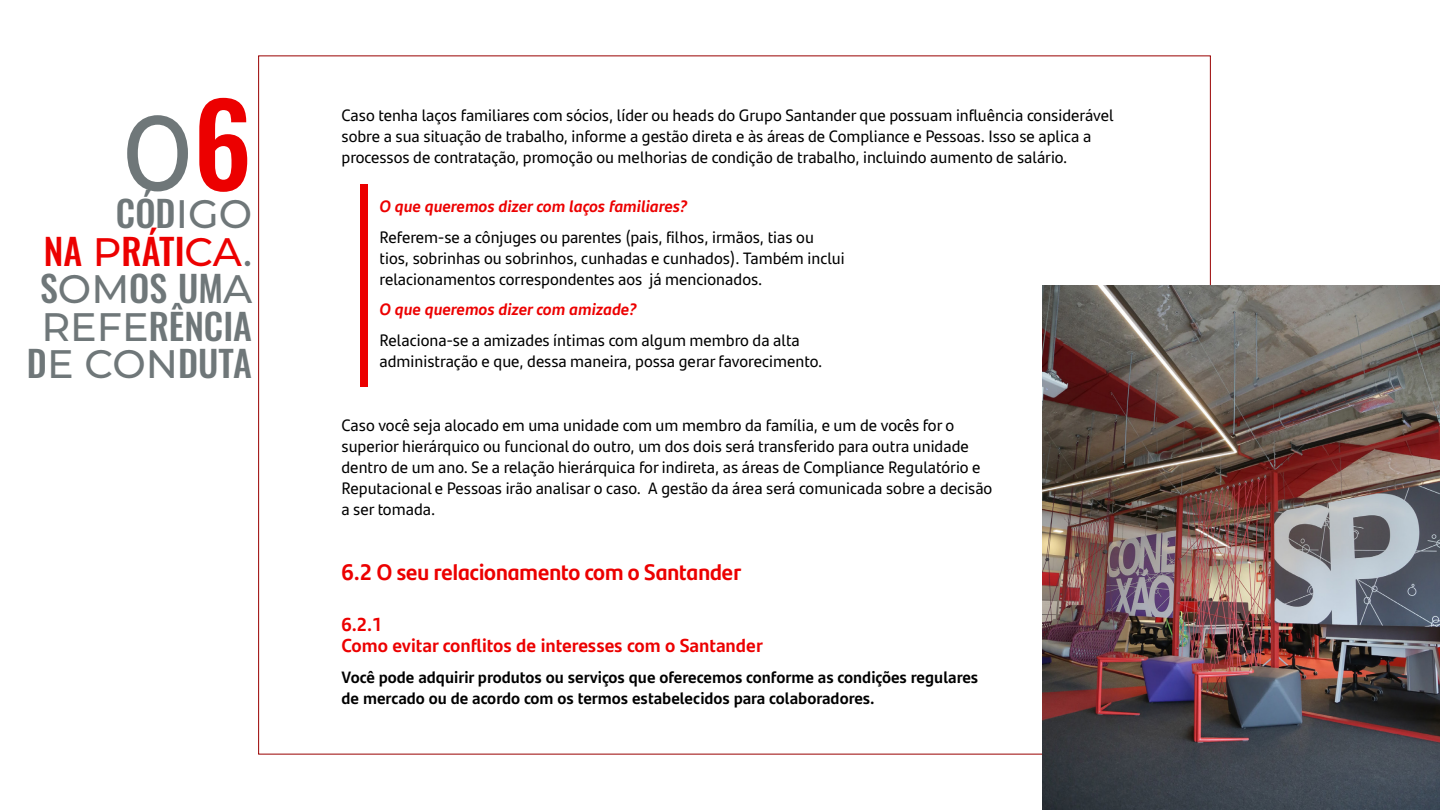
<style>
.page{position:relative;width:1440px;height:810px;background:#fff}
.page>*{position:absolute;margin:0;border:0;box-sizing:border-box;transform-origin:0 0}
.t1{font:500 106.5px "Montserrat";color:#6f7779}
.t2{font:500 36px/37.5px "Oswald";color:#6f7779;text-align:right}
.t3{font:700 22.5px "Santander Headline";color:#ec0000}
.t4{font:700 18.75px/21px "Santander Text";color:#ec0000}
.t5{font:16.5px/21px "Santander Text";color:#000}
.t6{font:700 16.5px/21px "Santander Text";color:#000}
.t7{font:italic 700 16.5px "Santander Text";color:#ec0000}
.s1{font-family:"Oswald";font-size:113.25px;color:#ec0000}
.s2{font-family:"Montserrat";font-size:39.75px}
.s3{color:#ec0000}
.s4{font-family:"Montserrat";font-size:39.75px;color:#ec0000}
</style>
<div class="page">
<div style="left:361px;top:184px;width:7px;height:203px;background:#ec0000"></div>
<img style="left:1043px;top:286px;width:397px;height:524px">
<h1 class="t1" style="left:122px;top:78px;width:132px">0<span class="s1">6</span></h1>
<h2 class="t2" style="left:27px;top:197px;width:227px">CÓD<span class="s2">IGO<br></span><span class="s3">NA</span> <span class="s4">P</span><span class="s3">RÁTI</span><span class="s4">CA</span><span class="s2">.<br></span>S<span class="s2">OM</span>OS UM<span class="s2">A<br>REFE</span>RÊNCIA<br>D<span class="s2">E CON</span>DUTA</h2>
<p class="t5" style="left:342px;top:104px;width:774px">Caso tenha laços familiares com sócios, líder ou heads do Grupo Santander que possuam influência considerável sobre a sua situação de trabalho, informe a gestão direta e às áreas de Compliance e Pessoas. Isso se aplica a processos de contratação, promoção ou melhorias de condição de trabalho, incluindo aumento de salário.</p>
<p class="t7" style="left:380px;top:193px;width:309px">O que queremos dizer com laços familiares?</p>
<p class="t5" style="left:380px;top:226px;width:467px">Referem-se a cônjuges ou parentes (pais, filhos, irmãos, tias ou tios, sobrinhas ou sobrinhos, cunhadas e cunhados). Também inclui relacionamentos correspondentes aos já mencionados.</p>
<p class="t7" style="left:380px;top:297px;width:258px">O que queremos dizer com amizade?</p>
<p class="t5" style="left:380px;top:329px;width:444px">Relaciona-se a amizades íntimas com algum membro da alta administração e que, dessa maneira, possa gerar favorecimento.</p>
<p class="t5" style="left:342px;top:414px;width:652px">Caso você seja alocado em uma unidade com um membro da família, e um de vocês for o superior hierárquico ou funcional do outro, um dos dois será transferido para outra unidade dentro de um ano. Se a relação hierárquica for indireta, as áreas de Compliance Regulatório e Reputacional e Pessoas irão analisar o caso. A gestão da área será comunicada sobre a decisão a ser tomada.</p>
<h3 class="t3" style="left:342px;top:554px;width:401px">6.2 O seu relacionamento com o Santander</h3>
<p class="t4" style="left:342px;top:613px;width:423px">6.2.1<br>Como evitar conflitos de interesses com o Santander</p>
<p class="t6" style="left:342px;top:666px;width:638px">Você pode adquirir produtos ou serviços que oferecemos conforme as condições regulares de mercado ou de acordo com os termos estabelecidos para colaboradores.</p>
</div>
